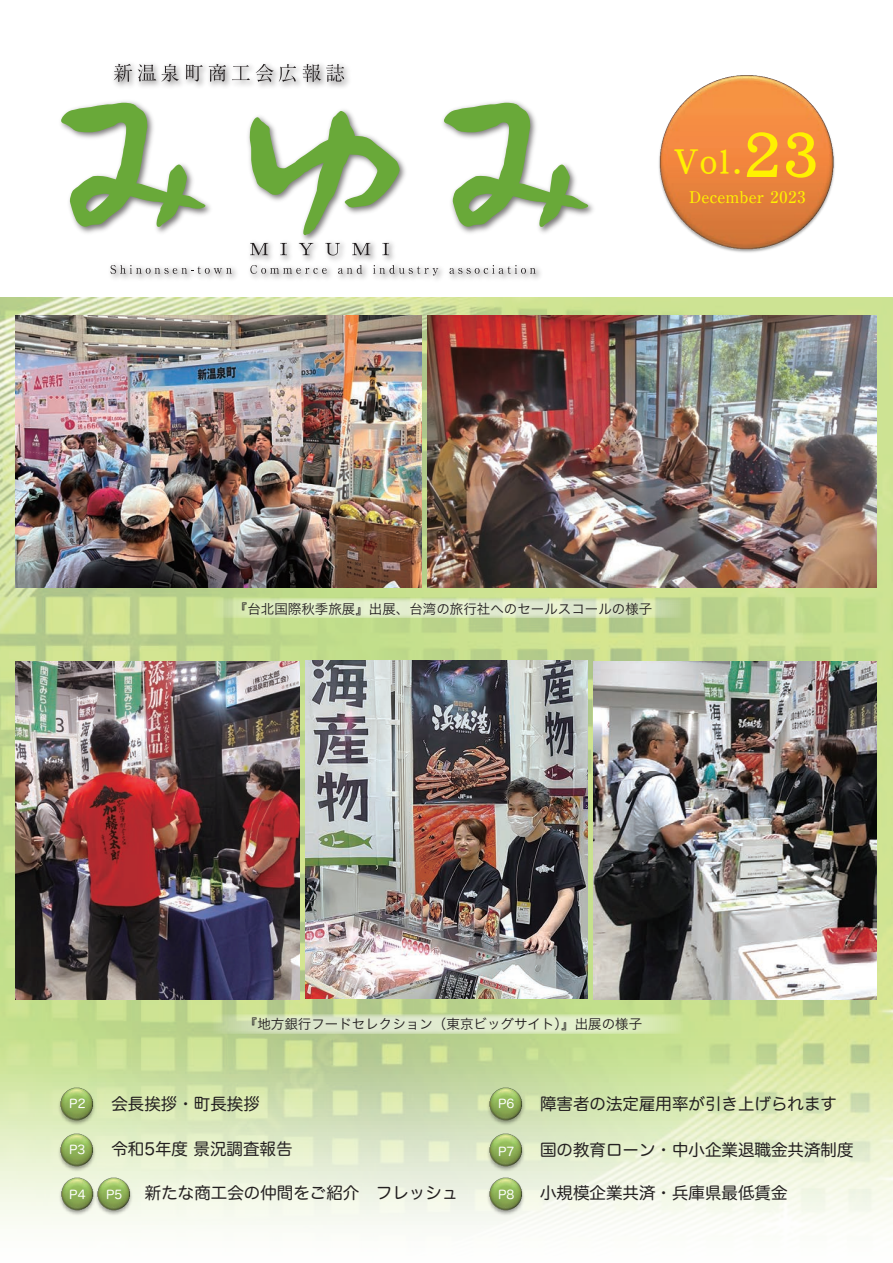
<style>
.page{position:relative;width:893px;height:1263px;background:#fff}
.page>*{position:absolute;margin:0;border:0;box-sizing:border-box;transform-origin:0 0}
.t1{font:67.35px "DF Kai Sho Std W7";color:#fff101}
.t2{font:37.05px "DF Kai Sho Std W7";color:#fff101}
.t3{font:16.5px "Hira Maru Std W4";color:#231f20}
.t4{font:500 16.05px "Ryumin Pr 6";color:#fff101}
.t5{font:13.5px "Hira Kaku Std W3";color:#231f20}
.t6{font:12px "Hira Maru Std W4";color:#fff}
.s1{font-size:37.05px}
</style>
<div class="page">
<img style="left:0;top:297px;width:893px;height:928px">
<svg style="left:208px;top:599px;width:477px;height:19px;background:#dae7bf"></svg>
<svg style="left:208px;top:1015px;width:477px;height:19px;background:#d8e6be"></svg>
<img style="left:659px;top:75px;width:176px;height:178px">
<img style="left:77px;top:101px;width:134px;height:132px">
<svg style="left:61px;top:103px;width:144px;height:124px"></svg>
<img style="left:248px;top:110px;width:158px;height:128px">
<svg style="left:250px;top:111px;width:150px;height:124px"></svg>
<img style="left:443px;top:101px;width:151px;height:132px">
<svg style="left:444px;top:103px;width:144px;height:124px"></svg>
<svg style="left:110px;top:265px;width:122px;height:9px"></svg>
<svg style="left:250px;top:266px;width:77px;height:8px"></svg>
<svg style="left:338px;top:266px;width:24px;height:8px"></svg>
<svg style="left:373px;top:265px;width:65px;height:10px"></svg>
<svg style="left:449px;top:265px;width:87px;height:9px"></svg>
<img style="left:250px;top:238px;width:149px;height:28px">
<svg style="left:250px;top:243px;width:18px;height:12px"></svg>
<svg style="left:280px;top:243px;width:7px;height:12px"></svg>
<svg style="left:299px;top:243px;width:14px;height:12px"></svg>
<svg style="left:325px;top:243px;width:15px;height:12px"></svg>
<svg style="left:352px;top:243px;width:18px;height:12px"></svg>
<svg style="left:382px;top:243px;width:7px;height:12px"></svg>
<img style="left:113px;top:63px;width:236px;height:24px">
<svg style="left:114px;top:64px;width:18px;height:18px"></svg>
<svg style="left:138px;top:64px;width:41px;height:18px"></svg>
<svg style="left:186px;top:64px;width:17px;height:18px"></svg>
<svg style="left:209px;top:64px;width:17px;height:18px"></svg>
<svg style="left:232px;top:65px;width:18px;height:15px"></svg>
<svg style="left:256px;top:64px;width:40px;height:18px"></svg>
<svg style="left:303px;top:64px;width:41px;height:18px"></svg>
<img style="left:56px;top:1085px;width:42px;height:42px">
<img style="left:485px;top:1085px;width:42px;height:42px">
<img style="left:56px;top:1131px;width:42px;height:42px">
<img style="left:56px;top:1176px;width:37px;height:41px">
<img style="left:93px;top:1176px;width:42px;height:41px">
<img style="left:485px;top:1175px;width:41px;height:42px">
<img style="left:485px;top:1131px;width:41px;height:42px">
<img style="left:15px;top:661px;width:284px;height:338px">
<img style="left:427px;top:315px;width:449px;height:272px">
<img style="left:16px;top:315px;width:406px;height:273px">
<img style="left:305px;top:660px;width:283px;height:338px">
<img style="left:594px;top:661px;width:282px;height:338px">
<p class="t1" style="left:732px;top:117px;width:89px"><span class="s1">.</span>23</p>
<p class="t2" style="left:673px;top:141px;width:59px">Vol</p>
<p class="t4" style="left:689px;top:185px;width:118px">December 2023</p>
<p class="t5" style="left:234px;top:599px;width:420px">『台北国際秋季旅展』出展、台湾の旅行社へのセールスコールの様子</p>
<p class="t5" style="left:244px;top:1014px;width:400px">『地方銀行フードセレクション（東京ビッグサイト）』出展の様子</p>
<p class="t6" style="left:69px;top:1095px;width:18px">P2</p>
<p class="t6" style="left:69px;top:1140px;width:18px">P3</p>
<p class="t6" style="left:69px;top:1186px;width:18px">P4</p>
<p class="t3" style="left:111px;top:1091px;width:150px">会長挨拶・町長挨拶</p>
<p class="t3" style="left:111px;top:1136px;width:183px">令和5年度景況調査報告</p>
<p class="t3" style="left:145px;top:1181px;width:315px">新たな商工会の仲間をご紹介　フレッシュ</p>
<p class="t6" style="left:106px;top:1186px;width:18px">P5</p>
<p class="t6" style="left:498px;top:1095px;width:18px">P6</p>
<p class="t3" style="left:540px;top:1091px;width:298px">障害者の法定雇用率が引き上げられます</p>
<p class="t6" style="left:498px;top:1142px;width:18px">P7</p>
<p class="t3" style="left:540px;top:1137px;width:315px">国の教育ローン・中小企業退職金共済制度</p>
<p class="t6" style="left:498px;top:1186px;width:18px">P8</p>
<p class="t3" style="left:540px;top:1181px;width:249px">小規模企業共済・兵庫県最低賃金</p>
</div>
